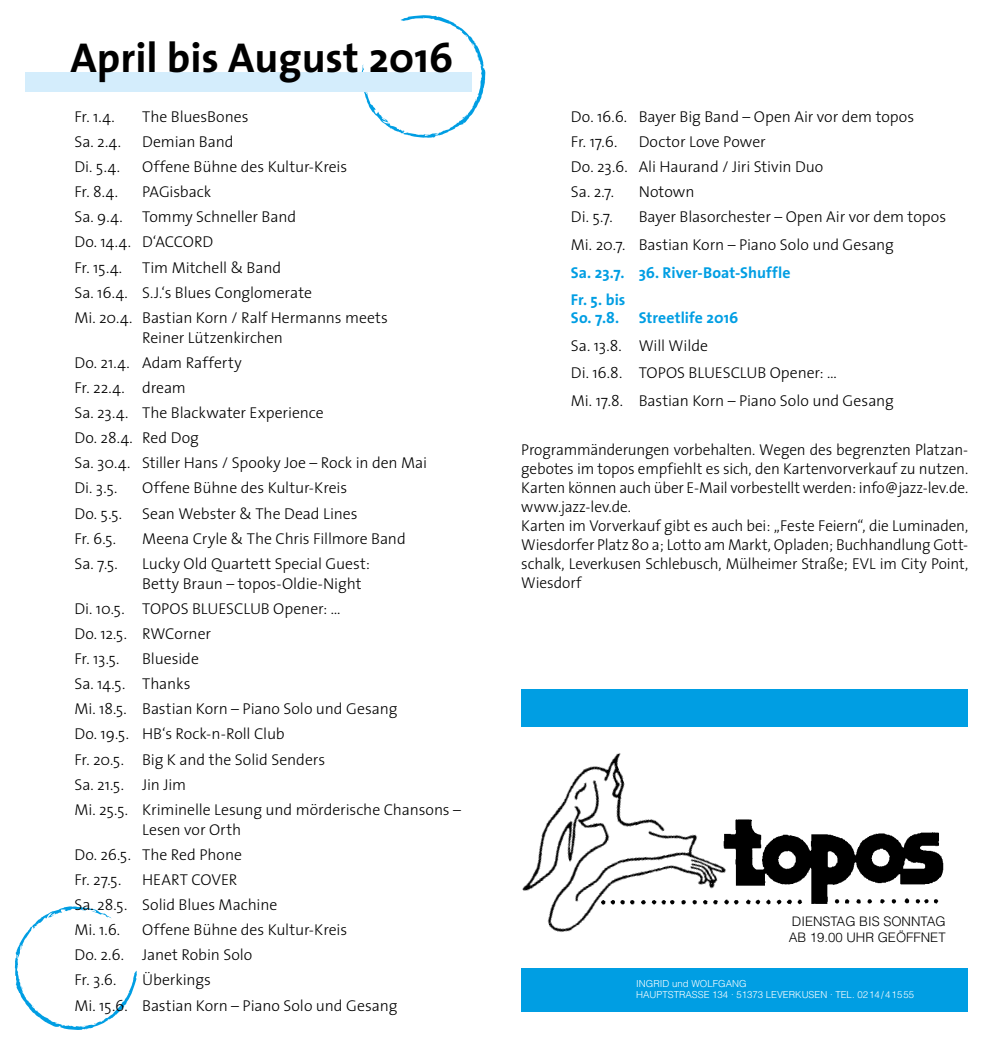
<style>
.page{position:relative;width:993px;height:1042px;background:#fff}
.page>*{position:absolute;margin:0;border:0;box-sizing:border-box;transform-origin:0 0}
.t1{font:700 42px "The Sans";color:#000}
.t2{font:300 15.75px/25px "The Sans";letter-spacing:-.005em;color:#000}
.t3{font:700 15.75px/27.7px "The Sans";letter-spacing:.005em;color:#009ee3}
.t4{font:300 13.12px/15.8px "Helvetica";color:#000}
.t5{font:300 9.62px/11.5px "Helvetica";color:#fff}
</style>
<div class="page">
<svg style="left:15px;top:906px;width:122px;height:124px"></svg>
<svg style="left:361px;top:15px;width:125px;height:123px"></svg>
<div style="left:25px;top:72px;width:446px;height:19px;background:#d4edfc"></div>
<div style="left:521px;top:968px;width:446px;height:43px;background:#009ee3"></div>
<img style="left:751px;top:819px;width:193px;height:86px">
<img style="left:522px;top:753px;width:229px;height:180px">
<div style="left:521px;top:689px;width:446px;height:38px;background:#009ee3"></div>
<h1 class="t1" style="left:71px;top:23px;width:384px">April bis August 2016</h1>
<p class="t2" style="left:74px;top:104px;width:42px">Fr. 1.4.</p>
<p class="t2" style="left:142px;top:104px;width:108px">The BluesBones</p>
<p class="t2" style="left:74px;top:129px;width:48px">Sa. 2.4.</p>
<p class="t2" style="left:142px;top:129px;width:93px">Demian Band</p>
<p class="t2" style="left:74px;top:154px;width:47px">Di. 5.4.</p>
<p class="t2" style="left:142px;top:154px;width:206px">Offene Bühne des Kultur-Kreis</p>
<p class="t2" style="left:74px;top:179px;width:45px">Fr. 8.4.</p>
<p class="t2" style="left:74px;top:179px;width:223px;text-indent:68px">PAGisback<br>Sa. 9.4. Tommy Schneller Band<br>Do. 14.4. D‘ACCORD<br>Fr. 15.4.</p>
<p class="t2" style="left:74px;top:254px;width:315px;text-indent:68px">Tim Mitchell &amp; Band<br>Sa. 16.4. S.J.‘s Blues Conglomerate<br>Mi. 20.4. Bastian Korn / Ralf Hermanns meets</p>
<p class="t2" style="left:74px;top:324px;width:354px;text-indent:68px">Reiner Lützenkirchen<br>Do. 21.4. Adam Rafferty<br>Fr. 22.4. dream<br>Sa. 23.4. The Blackwater Experience<br>Do. 28.4. Red Dog<br>Sa. 30.4. Stiller Hans / Spooky Joe – Rock in den Mai<br>Di. 3.5.</p>
<p class="t2" style="left:142px;top:475px;width:206px">Offene Bühne des Kultur-Kreis</p>
<p class="t2" style="left:74px;top:500px;width:49px">Do. 5.5.</p>
<p class="t2" style="left:142px;top:500px;width:217px">Sean Webster &amp; The Dead Lines</p>
<p class="t2" style="left:74px;top:525px;width:43px">Fr. 6.5.</p>
<p class="t2" style="left:142px;top:525px;width:265px">Meena Cryle &amp; The Chris Fillmore Band</p>
<p class="t2" style="left:74px;top:550px;width:45px">Sa. 7.5.</p>
<p class="t2" style="left:142px;top:553px;width:229px;line-height:20.1px">Lucky Old Quartett Special Guest:<br>Betty Braun – topos-Oldie-Night</p>
<p class="t2" style="left:74px;top:595px;width:267px">Di. 10.5. TOPOS BLUESCLUB Opener: …<br>Do. 12.5. RWCorner<br>Fr. 13.5.</p>
<p class="t2" style="left:74px;top:646px;width:388px;text-indent:68px">Blueside<br>Sa. 14.5. Thanks<br>Mi. 18.5. Bastian Korn – Piano Solo und Gesang<br>Do. 19.5. HB‘s Rock-n-Roll Club<br>Fr. 20.5. Big K and the Solid Senders<br>Sa. 21.5. Jin Jim<br>Mi. 25.5. Kriminelle Lesung und mörderische Chansons –</p>
<p class="t2" style="left:74px;top:816px;width:169px;text-align:justify;text-indent:68px">Lesen vor Orth Do. 26.5. The Red Phone Fr. 27.5.</p>
<p class="t2" style="left:74px;top:867px;width:204px;text-indent:68px">HEART COVER<br>Sa. 28.5. Solid Blues Machine<br>Mi. 1.6.</p>
<p class="t2" style="left:74px;top:917px;width:274px;text-indent:68px">Offene Bühne des Kultur-Kreis<br>Do. 2.6. Janet Robin Solo<br>Fr. 3.6.</p>
<p class="t2" style="left:74px;top:967px;width:324px;text-indent:68px">Überkings<br>Mi. 15.6. Bastian Korn – Piano Solo und Gesang</p>
<p class="t2" style="left:570px;top:104px;width:345px">Do. 16.6. Bayer Big Band – Open Air vor dem topos<br>Fr. 17.6.</p>
<p class="t2" style="left:570px;top:129px;width:254px;text-indent:68px">Doctor Love Power<br>Do. 23.6. Ali Haurand / Jiri Stivin Duo<br>Sa. 2.7.</p>
<p class="t2" style="left:638px;top:179px;width:57px">Notown</p>
<p class="t2" style="left:570px;top:203px;width:376px;line-height:27.7px;text-indent:68px">Bayer Blasorchester – Open Air vor dem topos<br>Mi. 20.7. Bastian Korn – Piano Solo und Gesang</p>
<p class="t3" style="left:570px;top:258px;width:221px">Sa. 23.7. 36. River-Boat-Shuffle<br>Fr. 5. bis</p>
<p class="t3" style="left:570px;top:303px;width:169px">So. 7.8. Streetlife 2016</p>
<p class="t2" style="left:570px;top:331px;width:324px;line-height:27.7px">Sa. 13.8. Will Wilde<br>Di. 16.8. TOPOS BLUESCLUB Opener: …<br>Mi. 17.8. Bastian Korn – Piano Solo und Gesang</p>
<p class="t2" style="left:521px;top:440px;width:448px;line-height:18.9px">Programmänderungen vorbehalten. Wegen des begrenzten Platzan&shy;gebotes im topos empfiehlt es sich, den Kartenvorverkauf zu nutzen.<br>Karten können auch über E-Mail vorbestellt werden: info@jazz-lev.de. www.jazz-lev.de.<br>Karten im Vorverkauf gibt es auch bei: „Feste Feiern“, die Luminaden, Wiesdorfer Platz 80 a; Lotto am Markt, Opladen; Buchhandlung Gott&shy;schalk, Leverkusen Schlebusch, Mülheimer Straße; EVL im City Point, Wiesdorf</p>
<p class="t2" style="left:570px;top:204px;width:43px">Di. 5.7.</p>
<p class="t4" style="left:788px;top:913px;width:158px">DIENSTAG BIS SONNTAG<br>AB 19.00 UHR GEÖFFNET</p>
<p class="t5" style="left:636px;top:977px;width:279px">I NGRID UND WOLFGANG<br>HAU PTSTRASSE 134 · 51373 LEVERKUSEN · TEL. 0214/41555</p>
</div>
